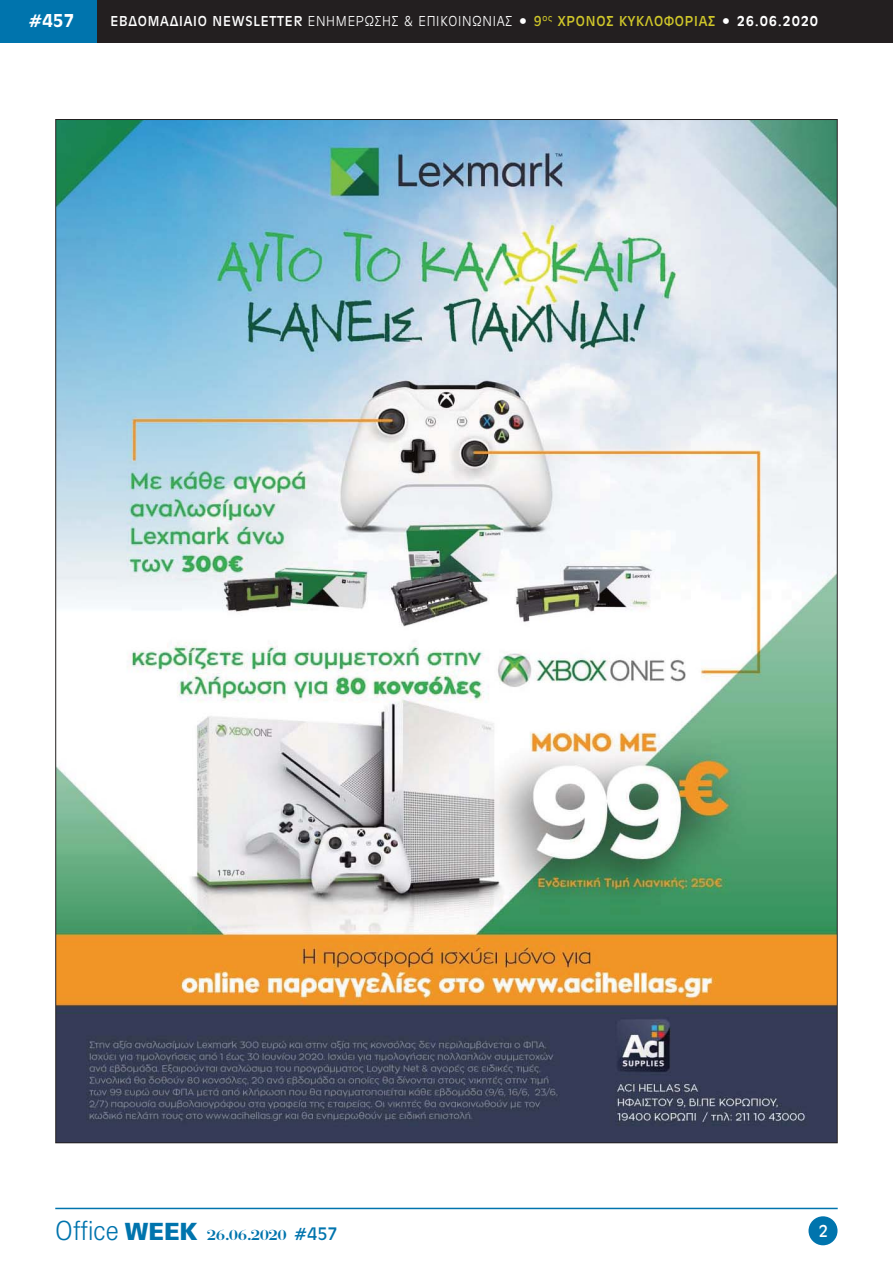
<style>
.page{position:relative;width:893px;height:1263px;background:#fff}
.page>*{position:absolute;margin:0;border:0;box-sizing:border-box;transform-origin:0 0}
.t1{font:19.5px "UB Antique Olive Bold";color:#fff}
.t2{font:18px "UB Antique Olive";color:#fff}
.t3{font:300 15px "UB Antique Olive";letter-spacing:.05em;color:#fff}
.t4{font:14.4px "UB Bonati Bold";color:#0074ad;scale:1.11 1}
.s1{font-weight:400}
.s2{font-weight:400;color:#d0c72a}
.s3{font-family:"UB Antique Olive Bold";font-weight:400}
.s4{font-family:"PF Paperback";font-weight:300;font-size:26.55px}
.s5{font-family:"PF Paperback";font-weight:900;font-size:23.85px}
.s6{font-family:"UB Antique Olive";font-size:18.9px}
</style>
<div class="page">
<div style="left:0;top:0;width:98px;height:43px;background:#0074ad"></div>
<div style="left:98px;top:0;width:795px;height:43px;background:#231f20"></div>
<hr style="left:55px;top:1208px;width:783px;height:1px;background:#0074ad">
<div style="left:808px;top:1216px;width:29px;height:29px;background:#0074ad;border-radius:50%"></div>
<img style="left:57px;top:121px;width:779px;height:1020px">
<h1 class="t1" style="left:29px;top:10px;width:47px">#457</h1>
<p class="t3" style="left:111px;top:13px;width:709px"><span class="s1">EΒΔΟΜΑΔΙΑΙΟ NEWSLETTER</span> ΕΝΗΜΕΡΩΣΗΣ &amp; ΕΠΙΚΟΙΝΩΝΙΑΣ • <span class="s2">9</span><sup>ος</sup> <span class="s2">ΧΡΟΝΟΣ ΚΥΚΛΟΦΟΡΙΑΣ</span> • <span class="s3">26.06.2020</span></p>
<p class="t4" style="left:55px;top:1227px;width:256px"><span class="s4">Οffice</span> <span class="s5">WEEK</span> 26.06.2020 <span class="s6">#457</span></p>
<p class="t2" style="left:818px;top:1221px;width:11px">2</p>
</div>
